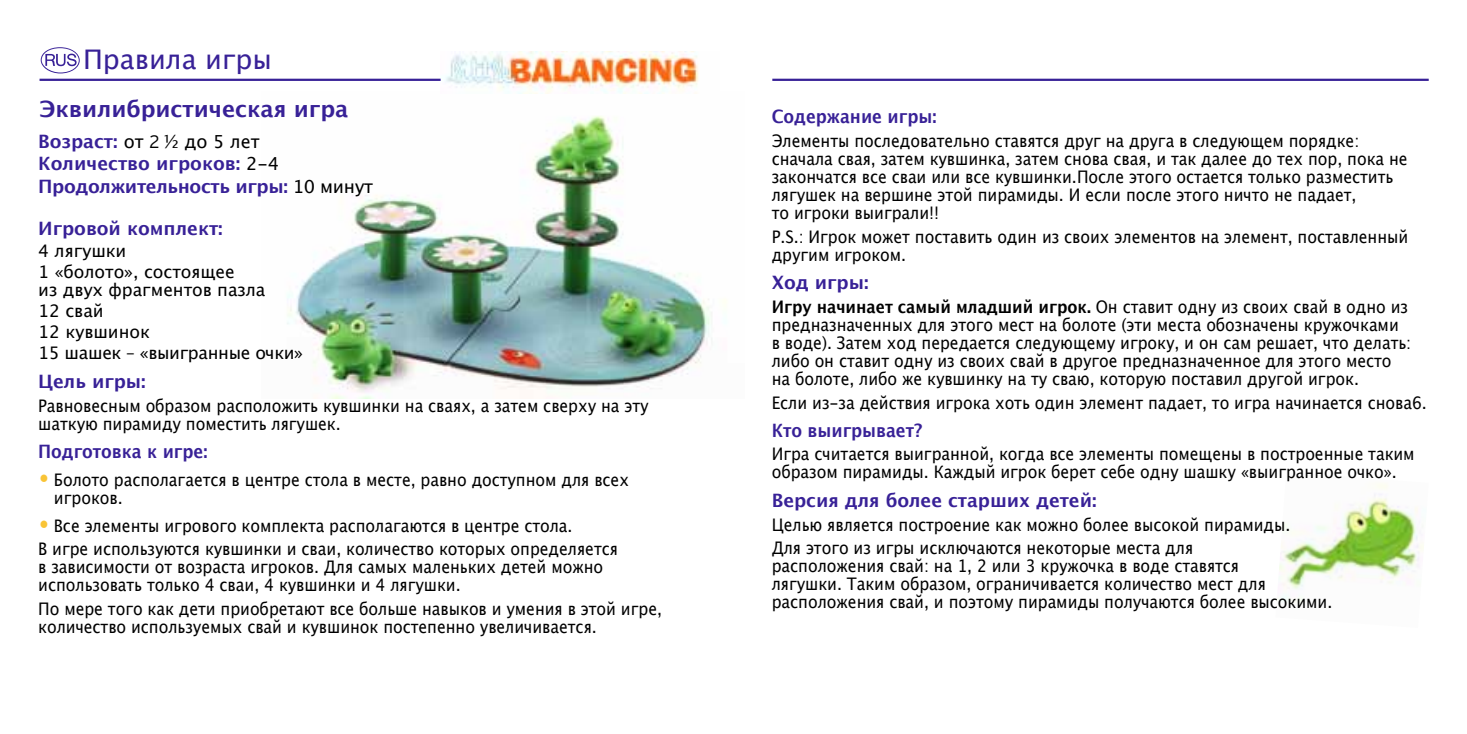
<style>
.page{position:relative;width:1467px;height:734px;background:#fff}
.page>*{position:absolute;margin:0;border:0;box-sizing:border-box;transform-origin:0 0}
.t1{font:27px "Lucida Grande";color:#382197}
.t2{font:700 22.5px "Lucida Grande";letter-spacing:-.005em;color:#382197}
.t3{font:700 18.45px/22.1px "Lucida Grande";letter-spacing:-.005em;color:#382197}
.t4{font:700 18.45px "Lucida Grande";letter-spacing:-.005em;color:#382197;scale:.91 1}
.t5{font:18px "Lucida Grande";color:#000}
.t6{font:17.32px/18px "Lucida Grande";letter-spacing:-.005em;color:#000;scale:.91 1}
.t7{font:17.32px/21.2px "Lucida Grande";letter-spacing:-.005em;color:#000}
.s1{font-weight:700;font-size:18.45px;color:#382197}
.s2{font-family:"Interstate";font-weight:300}
.s3{font-weight:400;font-size:18px;color:#000}
.s4{font-family:"Interstate";font-weight:300;font-size:34.65px;color:#f9c436}
.s5{font-weight:700}
</style>
<div class="page">
<img style="left:287px;top:93px;width:439px;height:306px">
<img style="left:445px;top:52px;width:254px;height:41px">
<img style="left:1279px;top:483px;width:145px;height:120px">
<hr style="left:40px;top:79px;width:401px;height:2px;background:#382197">
<svg style="left:41px;top:47px;width:39px;height:26px"></svg>
<hr style="left:772px;top:79px;width:657px;height:2px;background:#382197">
<h1 class="t1" style="left:83px;top:44px;width:190px">правила игры</h1>
<p class="t2" style="left:40px;top:90px;width:310px">Эквилибристическая игра</p>
<p class="t5" style="left:38px;top:131px;width:223px"><span class="s1">Возраст:</span> от <span class="s2">2</span> ½ до 5 лет</p>
<p class="t3" style="left:38px;top:153px;width:336px">Количество игроков: <span class="s3">2-4<br></span>Продолжительность игры: <span class="s3">10 минут</span></p>
<p class="t3" style="left:38px;top:217px;width:186px">Игровой комплект:</p>
<p class="t7" style="left:38px;top:240px;width:198px">4 лягушки<br>1 «болото», состоящее</p>
<p class="t7" style="left:38px;top:279px;width:267px">из двух фрагментов пазла<br>12 свай<br>12 кувшинок<br>15 шашек – «выигранные очки»</p>
<p class="t3" style="left:38px;top:370px;width:109px">Цель игры:</p>
<p class="t6" style="left:38px;top:396px;width:672px">Равновесным образом расположить кувшинки на сваях, а затем сверху на эту шаткую пирамиду поместить лягушек.</p>
<p class="t4" style="left:38px;top:436px;width:187px">Подготовка к игре:</p>
<p class="t6" style="left:54px;top:470px;width:633px;text-indent:-16px"><span class="s4">•</span> Болото располагается в центре стола в месте, равно доступном для всех игроков.</p>
<p class="t6" style="left:38px;top:513px;width:639px;line-height:23.6px"><span class="s4">•</span> Все элементы игрового комплекта располагаются в центре стола.<br>В игре используются кувшинки и сваи, количество которых определяется</p>
<p class="t6" style="left:38px;top:558px;width:622px">в зависимости от возраста игроков. Для самых маленьких детей можно использовать только 4 сваи, 4 кувшинки и 4 лягушки.</p>
<p class="t6" style="left:38px;top:600px;width:687px">По мере того как дети приобретают все больше навыков и умения в этой игре, количество используемых свай и кувшинок постепенно увеличивается.</p>
<p class="t4" style="left:772px;top:101px;width:183px">Содержание игры:</p>
<p class="t6" style="left:772px;top:132px;width:700px">Элементы последовательно ставятся друг на друга в следующем порядке: сначала свая, затем кувшинка, затем снова свая, и так далее до тех пор, пока не закончатся все сваи или все кувшинки.П осле этого остается только разместить лягушек на вершине этой пирамиды. И если после этого ничто не падает,<br>то игроки выиграли!!</p>
<p class="t6" style="left:772px;top:227px;width:701px">P.S.: Игрок может поставить один из своих элементов на элемент, поставленный другим игроком.</p>
<p class="t3" style="left:772px;top:271px;width:98px">Ход игры:</p>
<p class="t6" style="left:772px;top:298px;width:704px"><span class="s5">Игру начинает самый младший игрок.</span> Он ставит одну из своих свай в одно из предназначенных для этого мест на болоте (эти места обозначены кружочками в воде). Затем ход передается следующему игроку, и он сам решает, что делать: либо он ставит одну из своих свай в другое предназначенное для этого место на болоте, либо же кувшинку на ту сваю, которую поставил другой игрок.</p>
<p class="t6" style="left:772px;top:393px;width:721px">Если из-за действия игрока хоть один элемент падает, то игра начинается снова6.</p>
<p class="t4" style="left:772px;top:415px;width:167px">Кто выигрывает?</p>
<p class="t6" style="left:772px;top:445px;width:708px">Игра считается выигранной, когда все элементы помещены в построенные таким образом пирамиды. Каждый игрок берет себе одну шашку «выигранное очко».</p>
<p class="t3" style="left:772px;top:489px;width:326px">Версия для более старших детей:</p>
<p class="t6" style="left:772px;top:512px;width:571px;line-height:23.6px">Целью является построение как можно более высокой пирамиды.<br>Для этого из игры исключаются некоторые места для</p>
<p class="t6" style="left:772px;top:557px;width:618px">расположения свай: на 1, 2 или 3 кружочка в воде ставятся<br>лягушки. Таким образом, ограничивается количество мест для расположения свай, и поэтому пирамиды получаются более высокими.</p>
</div>
